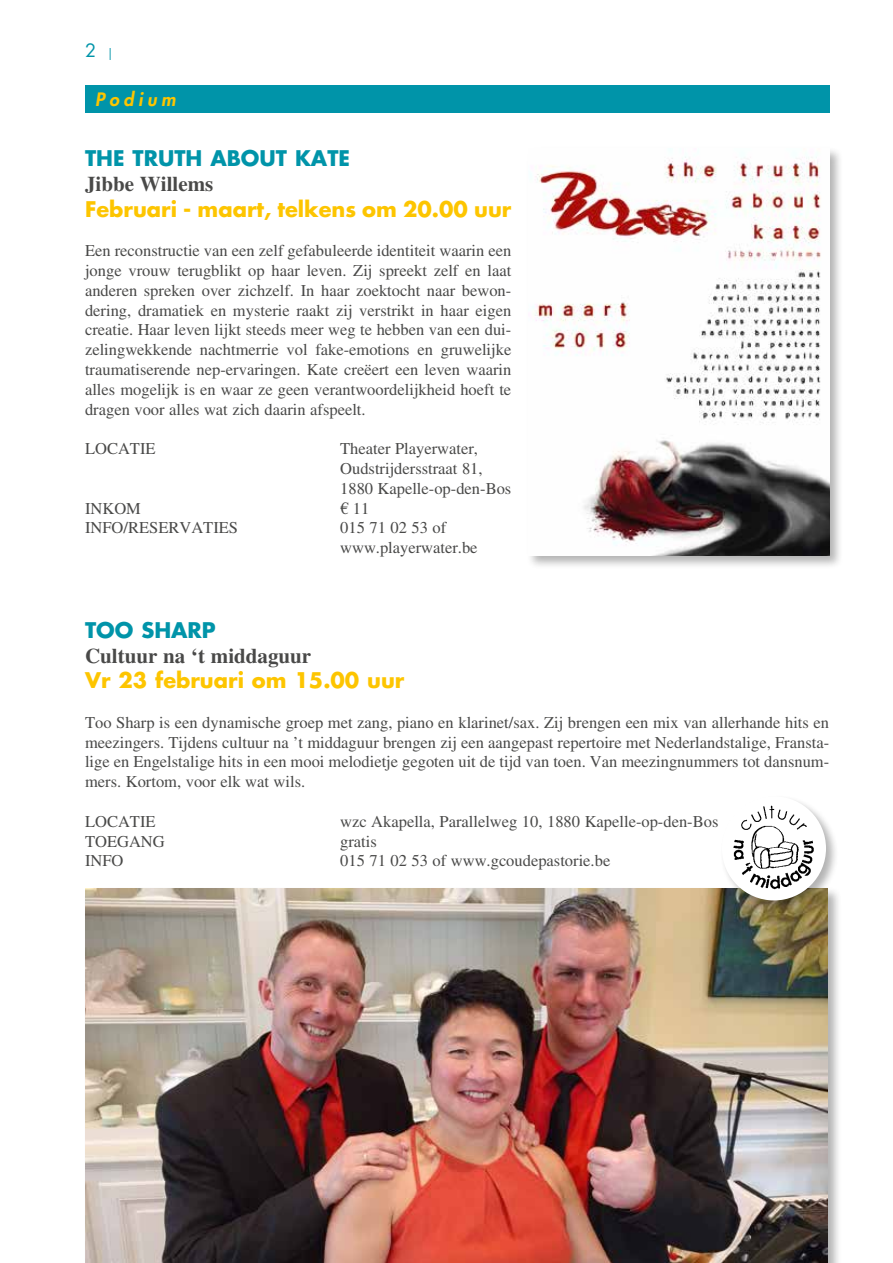
<style>
.page{position:relative;width:893px;height:1263px;background:#fff}
.page>*{position:absolute;margin:0;border:0;box-sizing:border-box;transform-origin:0 0}
.t1{font:700 21px "Futura Std";color:#fdc500}
.t2{font:700 21px "Times LT Std";color:#494948}
.t3{font:700 21px "Futura Std";color:#0094a9}
.t4{font:italic 800 18px "Futura Std";letter-spacing:.25em;color:#fdc500}
.t5{font:18px "Futura Std";color:#0094a9}
.t6{font:16.5px/19.8px "Times LT Std";color:#494948;text-align:justify}
.s1{font-family:"Officina Sans Std";font-size:12px}
</style>
<div class="page">
<div style="left:85px;top:85px;width:744px;height:27px;background:#0094a9"></div>
<div style="left:526px;top:147px;width:318px;height:423px;background:#000;opacity:.3"></div>
<img style="left:528px;top:149px;width:301px;height:407px">
<div style="left:83px;top:886px;width:759px;height:377px;background:#000;opacity:.3"></div>
<img style="left:85px;top:889px;width:743px;height:374px">
<div style="left:720px;top:794px;width:119px;height:120px;background:#000;opacity:.3"></div>
<div style="left:722px;top:796px;width:104px;height:104px;background:#fff;border-radius:50%"></div>
<img style="left:725px;top:801px;width:98px;height:95px">
<p class="t5" style="left:85px;top:39px;width:28px">2 <span class="s1">|</span></p>
<p class="t4" style="left:95px;top:88px;width:82px">Podium</p>
<p class="t3" style="left:85px;top:144px;width:267px">THE TRUTH ABOUT KATE</p>
<p class="t2" style="left:85px;top:172px;width:130px">Jibbe Willems</p>
<p class="t1" style="left:85px;top:195px;width:428px">Februari - maart, telkens om 20.00 uur</p>
<p class="t6" style="left:85px;top:241px;width:428px">Een reconstructie van een zelf gefabuleerde identiteit waarin een jonge vrouw terugblikt op haar leven. Zij spreekt zelf en laat anderen spreken over zichzelf. In haar zoektocht naar bewon&shy;dering, dramatiek en mysterie raakt zij verstrikt in haar eigen creatie. Haar leven lijkt steeds meer weg te hebben van een dui&shy;zelingwekkende nachtmerrie vol fake-emotions en gruwelijke traumatiserende nep-ervaringen. Kate creëert een leven waarin alles mogelijk is en waar ze geen verantwoordelijkheid hoeft te dragen voor alles wat zich daarin afspeelt.</p>
<p class="t6" style="left:85px;top:439px;width:72px">LOCATIE</p>
<p class="t6" style="left:340px;top:439px;width:173px;text-align:left">Theater Playerwater,<br>Oudstrijdersstraat 81,<br>1880 Kapelle-op-den-Bos</p>
<p class="t6" style="left:85px;top:498px;width:57px">INKOM</p>
<p class="t6" style="left:340px;top:498px;width:31px">€ 11</p>
<p class="t6" style="left:85px;top:518px;width:155px">INFO/RESERVATIES</p>
<p class="t6" style="left:340px;top:518px;width:139px">015 71 02 53 of www.playerwater.be</p>
<p class="t3" style="left:85px;top:616px;width:132px">TOO SHARP</p>
<p class="t2" style="left:85px;top:643px;width:228px">Cultuur na ‘t middaguur</p>
<p class="t1" style="left:85px;top:666px;width:321px">Vr 23 februari om 15.00 uur</p>
<p class="t6" style="left:85px;top:712px;width:746px">Too Sharp is een dynamische groep met zang, piano en klarinet/sax. Zij brengen een mix van allerhande hits en meezingers. Tijdens cultuur na ’t middaguur brengen zij een aangepast repertoire met Nederlandstalige, Fransta&shy;lige en Engelstalige hits in een mooi melodietje gegoten uit de tijd van toen. Van meezingnummers tot dansnum&shy;mers. Kortom, voor elk wat wils.</p>
<p class="t6" style="left:85px;top:811px;width:72px">LOCATIE</p>
<p class="t6" style="left:340px;top:811px;width:380px">wzc Akapella, Parallelweg 10, 1880 Kapelle-op-den-Bos</p>
<p class="t6" style="left:85px;top:831px;width:81px">TOEGANG</p>
<p class="t6" style="left:340px;top:831px;width:38px">gratis</p>
<p class="t6" style="left:85px;top:851px;width:40px">INFO</p>
<p class="t6" style="left:340px;top:851px;width:272px">015 71 02 53 of www.gcoudepastorie.be</p>
</div>
